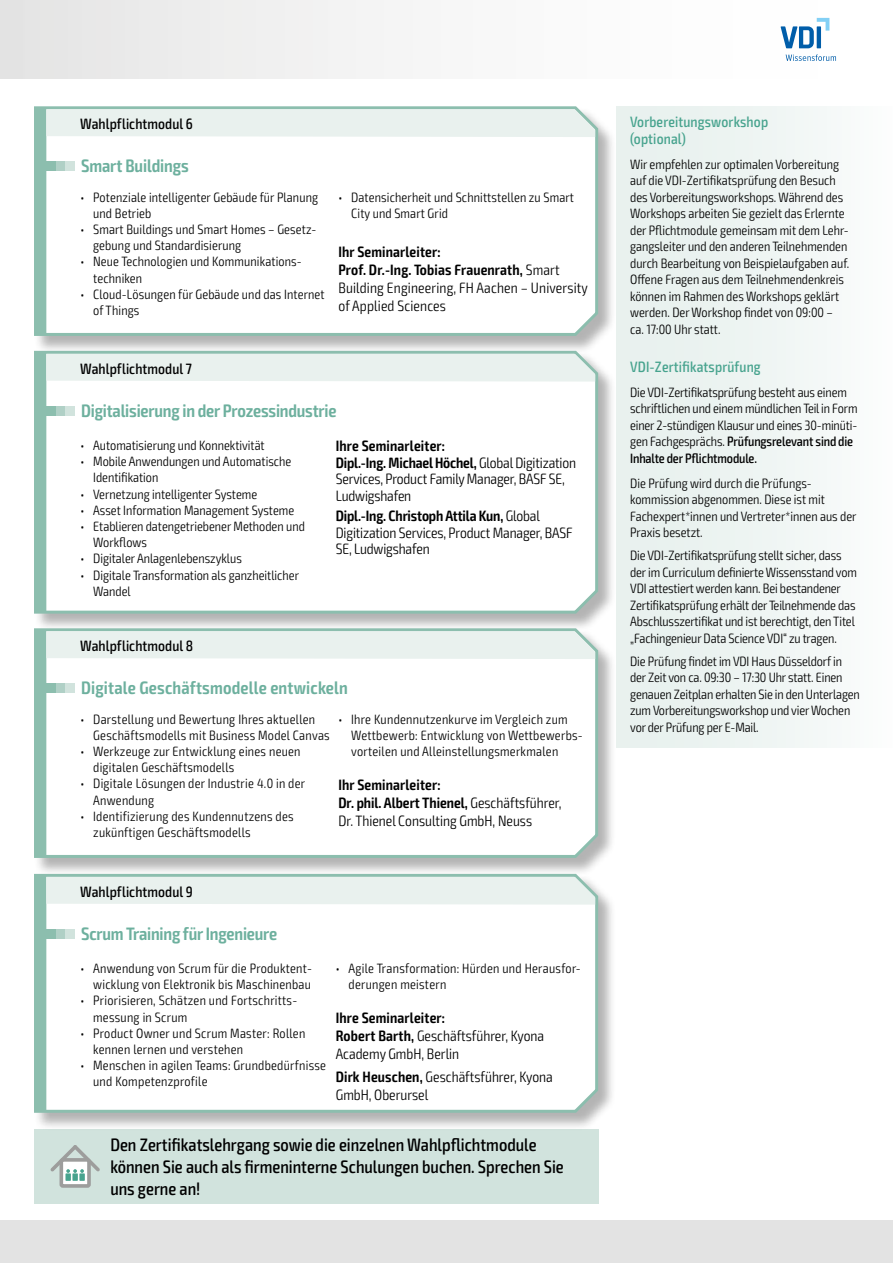
<style>
.page{position:relative;width:893px;height:1263px;background:#fff}
.page>*{position:absolute;margin:0;border:0;box-sizing:border-box;transform-origin:0 0}
.t1{font:500 condensed 18px/21.6px "Exo 2";color:#000}
.t2{font:600 condensed 18px "Exo 2";letter-spacing:-.01em;color:#6db09e}
.t3{font:600 condensed 18px "Exo 2";letter-spacing:.01em;color:#6db09e}
.t4{font:300 condensed 15px/18px "Exo 2";color:#000}
.t5{font:500 condensed 15px "Exo 2";letter-spacing:.005em;color:#000}
.t6{font:500 condensed 15px/16.5px "Exo 2";letter-spacing:.01em;color:#47a38e}
.t7{font:300 condensed 13.5px/16.5px "Exo 2";color:#000}
.t8{font:300 condensed 13.5px/16.2px "Exo 2";letter-spacing:.02em;color:#000}
.s1{font-weight:600}
.s2{font-weight:500}
</style>
<div class="page">
<div style="left:0;top:1220px;width:893px;height:43px;background:#e3e3e3"></div>
<div style="left:617px;top:106px;width:276px;height:641px;background:linear-gradient(to right,#e5efec,#fafcfb)"></div>
<div style="left:1px;top:0;width:892px;height:79px;background:linear-gradient(to right,#e7e7e7,#fff)"></div>
<div style="left:0;top:0;width:23px;height:79px;background:#e3e3e3"></div>
<div style="left:34px;top:106px;width:582px;height:248px;background:#000;opacity:.3"></div>
<svg style="left:34px;top:106px;width:566px;height:231px;background:#9fc0b6"></svg>
<svg style="left:36px;top:108px;width:559px;height:226px"></svg>
<div style="left:50px;top:162px;width:25px;height:9px;background:#d1e3dd"></div>
<div style="left:48px;top:162px;width:17px;height:9px;background:#b0d0c6"></div>
<div style="left:45px;top:162px;width:10px;height:9px;background:#8cbeae"></div>
<div style="left:34px;top:351px;width:582px;height:281px;background:#000;opacity:.3"></div>
<svg style="left:34px;top:348px;width:566px;height:267px;background:#b4cbc4"></svg>
<svg style="left:36px;top:352px;width:559px;height:260px"></svg>
<div style="left:50px;top:406px;width:25px;height:9px;background:#d1e3dd"></div>
<div style="left:48px;top:406px;width:17px;height:9px;background:#b0d0c6"></div>
<div style="left:45px;top:406px;width:10px;height:9px;background:#8cbeae"></div>
<div style="left:34px;top:628px;width:582px;height:248px;background:#000;opacity:.3"></div>
<svg style="left:34px;top:625px;width:566px;height:234px"></svg>
<svg style="left:36px;top:630px;width:559px;height:226px"></svg>
<div style="left:50px;top:684px;width:25px;height:9px;background:#d1e3dd"></div>
<div style="left:48px;top:684px;width:17px;height:9px;background:#b0d0c6"></div>
<div style="left:45px;top:684px;width:10px;height:9px;background:#8cbeae"></div>
<div style="left:34px;top:1129px;width:564px;height:74px;background:#d1e3dd"></div>
<div style="left:34px;top:874px;width:582px;height:257px;background:#000;opacity:.3"></div>
<svg style="left:34px;top:871px;width:566px;height:243px"></svg>
<svg style="left:36px;top:875px;width:559px;height:236px"></svg>
<div style="left:50px;top:929px;width:25px;height:9px;background:#d1e3dd"></div>
<div style="left:48px;top:929px;width:17px;height:9px;background:#b0d0c6"></div>
<div style="left:45px;top:929px;width:10px;height:9px;background:#8cbeae"></div>
<div style="left:61px;top:1160px;width:28px;height:26px;background:#fff;border-radius:2px"></div>
<div style="left:60px;top:1158px;width:31px;height:30px;border:4px solid #9d9d9c;border-radius:2px"></div>
<div style="left:65px;top:1173px;width:6px;height:8px;background:#47a38e"></div>
<div style="left:72px;top:1173px;width:6px;height:8px;background:#47a38e"></div>
<svg style="left:50px;top:1145px;width:50px;height:30px"></svg>
<div style="left:79px;top:1173px;width:6px;height:8px;background:#47a38e"></div>
<svg style="left:786px;top:54px;width:50px;height:7px"></svg>
<svg style="left:781px;top:18px;width:48px;height:30px"></svg>
<p class="t5" style="left:80px;top:115px;width:114px">Wahlpflichtmodul 6</p>
<h1 class="t2" style="left:81px;top:155px;width:109px">Smart Buildings</h1>
<p class="t7" style="left:93px;top:189px;width:226px;text-indent:-13px">• Potenziale intelligenter Gebäude für Planung und Betrieb</p>
<p class="t7" style="left:93px;top:221px;width:225px;text-indent:-13px">• Smart Buildings und Smart Homes – Gesetz&shy;gebung und Standardisierung</p>
<p class="t7" style="left:93px;top:254px;width:210px;text-indent:-13px">• Neue Technologien und Kommunikations&shy;techniken</p>
<p class="t7" style="left:93px;top:286px;width:233px;text-indent:-13px">• Cloud-Lösungen für Gebäude und das Internet of Things</p>
<p class="t7" style="left:351px;top:189px;width:224px;text-indent:-13px">• Datensicherheit und Schnittstellen zu Smart<br>City und Smart Grid</p>
<p class="t4" style="left:338px;top:243px;width:251px"><span class="s1">Ihr Seminarleiter:<br>Prof. Dr.-Ing. Tobias Frauenrath,</span> Smart<br>Building Engineering, FH Aachen – University of Applied Sciences</p>
<p class="t5" style="left:80px;top:360px;width:113px">Wahlpflichtmodul 7</p>
<h1 class="t2" style="left:81px;top:400px;width:257px">Digitalisierung in der Prozessindustrie</h1>
<p class="t7" style="left:80px;top:437px;width:186px">• Automatisierung und Konnektivität</p>
<p class="t7" style="left:93px;top:454px;width:200px;text-indent:-13px">• Mobile Anwendungen und Automatische<br>Identifikation</p>
<p class="t7" style="left:80px;top:486px;width:178px">• Vernetzung intelligenter Systeme</p>
<p class="t7" style="left:80px;top:502px;width:215px">• Asset Information Management Systeme</p>
<p class="t7" style="left:93px;top:518px;width:213px;text-indent:-13px">• Etablieren datengetriebener Methoden und<br>Workflows</p>
<p class="t7" style="left:80px;top:551px;width:163px">• Digitaler Anlagenlebenszyklus</p>
<p class="t7" style="left:93px;top:567px;width:207px;text-indent:-13px">• Digitale Transformation als ganzheitlicher<br>Wandel</p>
<p class="t5" style="left:80px;top:637px;width:114px">Wahlpflichtmodul 8</p>
<p class="t4" style="left:336px;top:438px;width:242px;line-height:16.5px"><span class="s1">Ihre Seminarleiter:<br>Dipl.-Ing. Michael Höchel,</span> Global Digitization<br>Services, Product Family Manager, BASF SE,<br>Ludwigshafen</p>
<p class="t4" style="left:336px;top:508px;width:238px;line-height:16.5px"><span class="s1">Dipl.-Ing. Christoph Attila Kun,</span> Global<br>Digitization Services, Product Manager, BASF<br>SE, Ludwigshafen</p>
<h1 class="t3" style="left:81px;top:677px;width:268px">Digitale Geschäftsmodelle entwickeln</h1>
<p class="t8" style="left:93px;top:711px;width:238px;text-indent:-13px">• Darstellung und Bewertung Ihres aktuellen<br>Geschäftsmodells mit Business Model Canvas</p>
<p class="t8" style="left:93px;top:743px;width:209px;text-indent:-13px">• Werkzeuge zur Entwicklung eines neuen digitalen Geschäftsmodells</p>
<p class="t8" style="left:93px;top:776px;width:213px;text-indent:-13px">• Digitale Lösungen der Industrie 4.0 in der<br>Anwendung</p>
<p class="t8" style="left:93px;top:808px;width:202px;text-indent:-13px">• Identifizierung des Kundennutzens des zukünftigen Geschäftsmodells</p>
<p class="t8" style="left:351px;top:711px;width:233px;text-indent:-13px">• Ihre Kundennutzenkurve im Vergleich zum<br>Wettbewerb: Entwicklung von Wettbewerbs&shy;vorteilen und Alleinstellungsmerkmalen</p>
<p class="t4" style="left:338px;top:776px;width:225px"><span class="s1">Ihr Seminarleiter:<br>Dr. phil. Albert Thienel,</span> Geschäftsführer,<br>Dr. Thienel Consulting GmbH, Neuss</p>
<p class="t5" style="left:80px;top:883px;width:114px">Wahlpflichtmodul 9</p>
<h1 class="t2" style="left:81px;top:923px;width:198px">Scrum Training für Ingenieure</h1>
<p class="t8" style="left:80px;top:960px;width:233px;text-align:right">• Anwendung von Scrum für die Produktent&shy;wicklung von Elektronik bis Maschinenbau</p>
<p class="t8" style="left:93px;top:993px;width:206px;text-indent:-13px">• Priorisieren, Schätzen und Fortschritts&shy;messung in Scrum</p>
<p class="t8" style="left:93px;top:1025px;width:214px;text-indent:-13px">• Product Owner und Scrum Master: Rollen kennen lernen und verstehen</p>
<p class="t8" style="left:93px;top:1058px;width:234px;text-indent:-13px">• Menschen in agilen Teams: Grundbedürfnisse und Kompetenzprofile</p>
<p class="t8" style="left:348px;top:960px;width:234px;text-indent:-13px">• Agile Transformation: Hürden und Herausfor&shy;derungen meistern</p>
<p class="t4" style="left:336px;top:1009px;width:210px"><span class="s1">Ihre Seminarleiter:<br>Robert Barth,</span> Geschäftsführer, Kyona<br>Academy GmbH, Berlin</p>
<p class="t4" style="left:336px;top:1068px;width:219px"><span class="s1">Dirk Heuschen,</span> Geschäftsführer, Kyona<br>GmbH, Oberursel</p>
<h1 class="t1" style="left:110px;top:1135px;width:455px">Den Zertifikatslehrgang sowie die einzelnen Wahlpflichtmodule können Sie auch als firmeninterne Schulungen buchen. Sprechen Sie uns gerne an!</h1>
<p class="t6" style="left:630px;top:114px;width:139px">Vorbereitungsworkshop (optional)</p>
<p class="t7" style="left:630px;top:156px;width:221px">Wir empfehlen zur optimalen Vorbereitung auf die VDI-Zertifikatsprüfung den Besuch des Vorbereitungsworkshops. Während des Workshops arbeiten Sie gezielt das Erlernte der Pflichtmodule gemeinsam mit dem Lehr&shy;gangsleiter und den anderen Teilnehmenden durch Bearbeitung von Beispielaufgaben auf.<br>Offene Fragen aus dem Teilnehmendenkreis können im Rahmen des Workshops geklärt werden. Der Workshop findet von 09:00 – ca. 17:00 Uhr statt.</p>
<p class="t6" style="left:630px;top:359px;width:132px">VDI-Zertifikatsprüfung</p>
<p class="t7" style="left:630px;top:384px;width:229px">Die VDI-Zertifikatsprüfung besteht aus einem schriftlichen und einem mündlichen Teil in Form einer 2-stündigen Klausur und eines 30-minüti&shy;gen Fachgesprächs. <span class="s2">Prüfungsrelevant sind die Inhalte der Pflichtmodule.</span></p>
<p class="t7" style="left:630px;top:475px;width:228px">Die Prüfung wird durch die Prüfungs&shy;kommission abgenommen. Diese ist mit Fachexpert*innen und Vertreter*innen aus der Praxis besetzt.</p>
<p class="t7" style="left:630px;top:547px;width:228px">Die VDI-Zertifikatsprüfung stellt sicher, dass der im Curriculum definierte Wissensstand vom VDI attestiert werden kann. Bei bestandener Zertifikatsprüfung erhält der Teilnehmende das Abschlusszertifikat und ist berechtigt, den Titel „Fachingenieur Data Science VDI“ zu tragen.</p>
<p class="t7" style="left:630px;top:653px;width:231px">Die Prüfung findet im VDI Haus Düsseldorf in der Zeit von ca. 09:30 – 17:30 Uhr statt. Einen genauen Zeitplan erhalten Sie in den Unterlagen zum Vorbereitungsworkshop und vier Wochen vor der Prüfung per E-Mail.</p>
</div>
